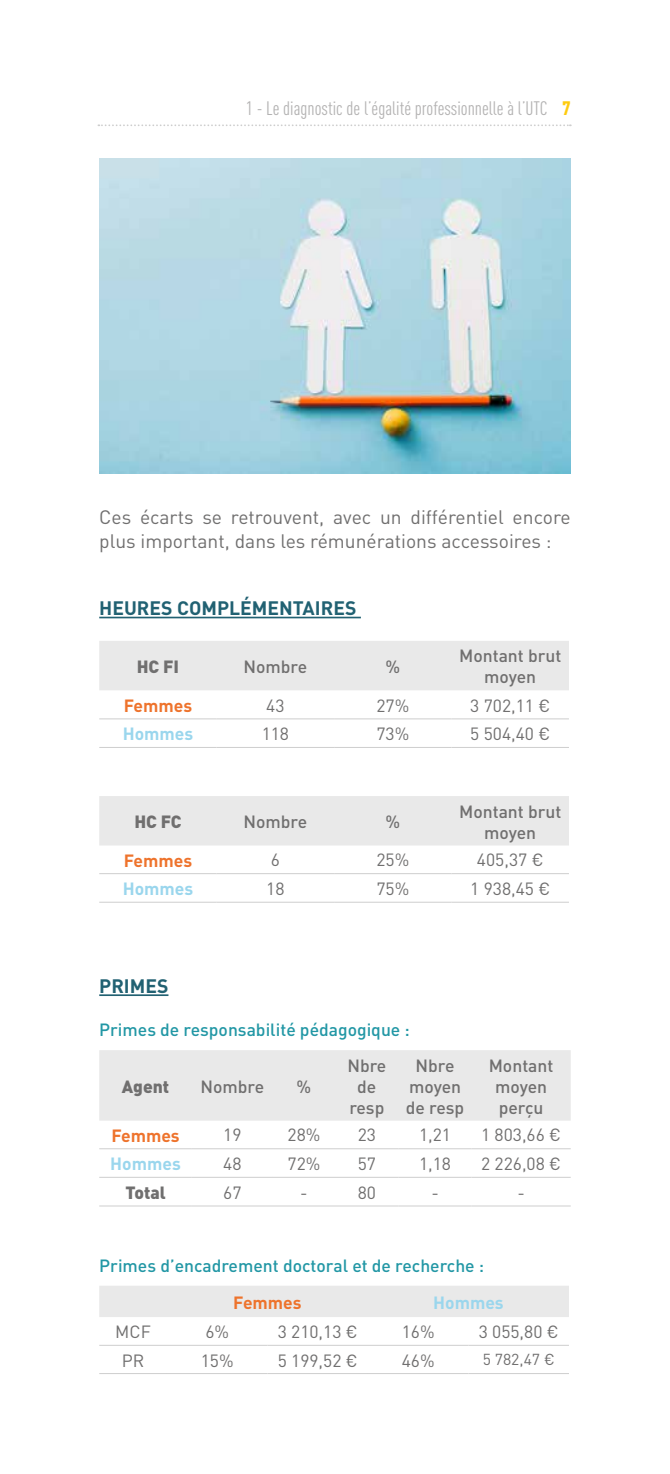
<style>
.page{position:relative;width:670px;height:1474px;background:#fff}
.page>*{position:absolute;margin:0;border:0;box-sizing:border-box;transform-origin:0 0}
.t1{font:19.25px/23.8px "DIN";color:#706f6f}
.t2{font:19.25px "DIN Cond";color:#b3b2b2}
.t3{font:700 19.25px "DIN";color:#216172}
.t4{font:17.5px "DIN";color:#706f6f}
.t5{font:500 17.5px/21px "DIN";color:#706f6f;text-align:center}
.t6{font:500 17.5px "DIN";color:#2297a5}
.t7{font:700 17.5px "DIN";color:#ee732c}
.t8{font:700 17.5px "DIN";color:#9ad6ed}
.t9{font:900 17.5px "DIN";color:#706f6f}
.t10{font:15.75px "DIN";color:#706f6f}
.s1{font-weight:900;color:#fecb0f}
</style>
<div class="page">
<svg style="left:98px;top:124px;width:473px;height:2px"></svg>
<hr style="left:99px;top:616px;width:262px;height:2px;background:#216172">
<hr style="left:99px;top:994px;width:69px;height:2px;background:#216172">
<div style="left:99px;top:641px;width:470px;height:49px;background:#e9e9e9"></div>
<hr style="left:99px;top:718px;width:118px;height:1px;background:#cecece">
<hr style="left:217px;top:718px;width:117px;height:1px;background:#cecece">
<hr style="left:334px;top:718px;width:117px;height:1px;background:#cecece">
<hr style="left:451px;top:718px;width:118px;height:1px;background:#cecece">
<hr style="left:99px;top:747px;width:118px;height:1px;background:#cecece">
<hr style="left:217px;top:747px;width:117px;height:1px;background:#cecece">
<hr style="left:334px;top:747px;width:117px;height:1px;background:#cecece">
<hr style="left:451px;top:747px;width:118px;height:1px;background:#cecece">
<div style="left:99px;top:796px;width:470px;height:49px;background:#e9e9e9"></div>
<hr style="left:99px;top:873px;width:118px;height:1px;background:#cecece">
<hr style="left:217px;top:873px;width:117px;height:1px;background:#cecece">
<hr style="left:334px;top:873px;width:117px;height:1px;background:#cecece">
<hr style="left:451px;top:873px;width:118px;height:1px;background:#cecece">
<hr style="left:99px;top:901px;width:118px;height:1px;background:#cecece">
<hr style="left:217px;top:901px;width:117px;height:1px;background:#cecece">
<hr style="left:334px;top:901px;width:117px;height:1px;background:#cecece">
<hr style="left:451px;top:901px;width:118px;height:1px;background:#cecece">
<div style="left:99px;top:1050px;width:471px;height:70px;background:#e9e9e9"></div>
<hr style="left:99px;top:1148px;width:93px;height:1px;background:#cecece">
<hr style="left:192px;top:1148px;width:81px;height:1px;background:#cecece">
<hr style="left:273px;top:1148px;width:62px;height:1px;background:#cecece">
<hr style="left:335px;top:1148px;width:64px;height:1px;background:#cecece">
<hr style="left:399px;top:1148px;width:72px;height:1px;background:#cecece">
<hr style="left:471px;top:1148px;width:99px;height:1px;background:#cecece">
<hr style="left:99px;top:1176px;width:93px;height:1px;background:#cecece">
<hr style="left:192px;top:1176px;width:81px;height:1px;background:#cecece">
<hr style="left:273px;top:1176px;width:62px;height:1px;background:#cecece">
<hr style="left:335px;top:1176px;width:64px;height:1px;background:#cecece">
<hr style="left:399px;top:1176px;width:72px;height:1px;background:#cecece">
<hr style="left:471px;top:1176px;width:99px;height:1px;background:#cecece">
<hr style="left:99px;top:1205px;width:93px;height:1px;background:#cecece">
<hr style="left:192px;top:1205px;width:81px;height:1px;background:#cecece">
<hr style="left:273px;top:1205px;width:62px;height:1px;background:#cecece">
<hr style="left:335px;top:1205px;width:64px;height:1px;background:#cecece">
<hr style="left:399px;top:1205px;width:72px;height:1px;background:#cecece">
<hr style="left:471px;top:1205px;width:99px;height:1px;background:#cecece">
<div style="left:99px;top:1286px;width:470px;height:30px;background:#e9e9e9"></div>
<hr style="left:99px;top:1344px;width:68px;height:1px;background:#cecece">
<hr style="left:167px;top:1344px;width:100px;height:1px;background:#cecece">
<hr style="left:267px;top:1344px;width:101px;height:1px;background:#cecece">
<hr style="left:368px;top:1344px;width:100px;height:1px;background:#cecece">
<hr style="left:468px;top:1344px;width:101px;height:1px;background:#cecece">
<hr style="left:99px;top:1372px;width:68px;height:1px;background:#cecece">
<hr style="left:167px;top:1372px;width:100px;height:1px;background:#cecece">
<hr style="left:267px;top:1372px;width:101px;height:1px;background:#cecece">
<hr style="left:368px;top:1372px;width:100px;height:1px;background:#cecece">
<hr style="left:468px;top:1372px;width:101px;height:1px;background:#cecece">
<img style="left:99px;top:159px;width:471px;height:314px">
<p class="t2" style="left:246px;top:97px;width:326px">1 - Le diagnostic de l’égalité professionnelle à l’UTC <span class="s1">7</span></p>
<p class="t1" style="left:99px;top:504px;width:473px">Ces écarts se retrouvent, avec un différentiel encore plus important, dans les rémunérations accessoires :</p>
<p class="t3" style="left:99px;top:595px;width:259px">HEURES COMPLÉMENTAIRES</p>
<p class="t9" style="left:137px;top:655px;width:44px">HC FI</p>
<p class="t5" style="left:243px;top:655px;width:65px">Nombre</p>
<p class="t5" style="left:385px;top:655px;width:16px">%</p>
<p class="t5" style="left:459px;top:645px;width:104px">Montant brut moyen</p>
<p class="t7" style="left:124px;top:694px;width:70px">Femmes</p>
<p class="t4" style="left:266px;top:694px;width:20px">43</p>
<p class="t4" style="left:376px;top:694px;width:34px">27%</p>
<p class="t4" style="left:470px;top:694px;width:82px">3 702,11 €</p>
<p class="t8" style="left:123px;top:722px;width:72px">Hommes</p>
<p class="t4" style="left:262px;top:723px;width:29px">118</p>
<p class="t4" style="left:376px;top:723px;width:34px">73%</p>
<p class="t4" style="left:470px;top:723px;width:82px">5 504,40 €</p>
<p class="t9" style="left:134px;top:810px;width:49px">HC FC</p>
<p class="t5" style="left:243px;top:810px;width:65px">Nombre</p>
<p class="t5" style="left:385px;top:810px;width:16px">%</p>
<p class="t5" style="left:459px;top:800px;width:104px">Montant brut moyen</p>
<p class="t7" style="left:124px;top:848px;width:70px">Femmes</p>
<p class="t4" style="left:271px;top:849px;width:11px">6</p>
<p class="t4" style="left:376px;top:849px;width:34px">25%</p>
<p class="t4" style="left:477px;top:849px;width:68px">405,37 €</p>
<p class="t8" style="left:123px;top:877px;width:72px">Hommes</p>
<p class="t4" style="left:266px;top:877px;width:20px">18</p>
<p class="t4" style="left:376px;top:877px;width:34px">75%</p>
<p class="t4" style="left:470px;top:877px;width:82px">1 938,45 €</p>
<p class="t3" style="left:99px;top:973px;width:71px">PRIMES</p>
<p class="t6" style="left:99px;top:1018px;width:312px">Primes de responsabilité pédagogique :</p>
<p class="t9" style="left:122px;top:1074px;width:49px">Agent</p>
<p class="t5" style="left:200px;top:1075px;width:65px">Nombre</p>
<p class="t5" style="left:296px;top:1075px;width:16px">%</p>
<p class="t5" style="left:347px;top:1054px;width:40px">Nbre de resp</p>
<p class="t5" style="left:406px;top:1054px;width:60px">Nbre moyen de resp</p>
<p class="t5" style="left:489px;top:1054px;width:66px">Montant moyen perçu</p>
<p class="t7" style="left:111px;top:1123px;width:70px">Femmes</p>
<p class="t4" style="left:223px;top:1124px;width:20px">19</p>
<p class="t4" style="left:287px;top:1124px;width:34px">28%</p>
<p class="t4" style="left:358px;top:1124px;width:20px">23</p>
<p class="t4" style="left:419px;top:1124px;width:34px">1,21</p>
<p class="t4" style="left:481px;top:1124px;width:82px">1 803,66 €</p>
<p class="t8" style="left:110px;top:1152px;width:72px">Hommes</p>
<p class="t4" style="left:223px;top:1152px;width:20px">48</p>
<p class="t4" style="left:287px;top:1152px;width:34px">72%</p>
<p class="t4" style="left:358px;top:1152px;width:20px">57</p>
<p class="t4" style="left:419px;top:1152px;width:34px">1,18</p>
<p class="t4" style="left:481px;top:1152px;width:82px">2 226,08 €</p>
<p class="t9" style="left:125px;top:1180px;width:42px">Total</p>
<p class="t4" style="left:223px;top:1181px;width:20px">67</p>
<p class="t4" style="left:300px;top:1181px;width:9px">-</p>
<p class="t4" style="left:358px;top:1181px;width:20px">80</p>
<p class="t4" style="left:431px;top:1181px;width:9px">-</p>
<p class="t4" style="left:517px;top:1181px;width:9px">-</p>
<p class="t6" style="left:99px;top:1253px;width:386px">Primes d’encadrement doctoral et de recherche :</p>
<p class="t7" style="left:233px;top:1290px;width:70px">Femmes</p>
<p class="t8" style="left:433px;top:1290px;width:72px">Hommes</p>
<p class="t4" style="left:115px;top:1320px;width:37px">MCF</p>
<p class="t4" style="left:205px;top:1320px;width:25px">6%</p>
<p class="t4" style="left:278px;top:1320px;width:82px">3 210,13 €</p>
<p class="t4" style="left:402px;top:1320px;width:34px">16%</p>
<p class="t4" style="left:479px;top:1320px;width:82px">3 055,80 €</p>
<p class="t4" style="left:122px;top:1349px;width:24px">PR</p>
<p class="t4" style="left:201px;top:1349px;width:34px">15%</p>
<p class="t4" style="left:278px;top:1349px;width:82px">5 199,52 €</p>
<p class="t4" style="left:402px;top:1349px;width:34px">46%</p>
<p class="t10" style="left:482px;top:1349px;width:74px">5 782,47 €</p>
</div>
